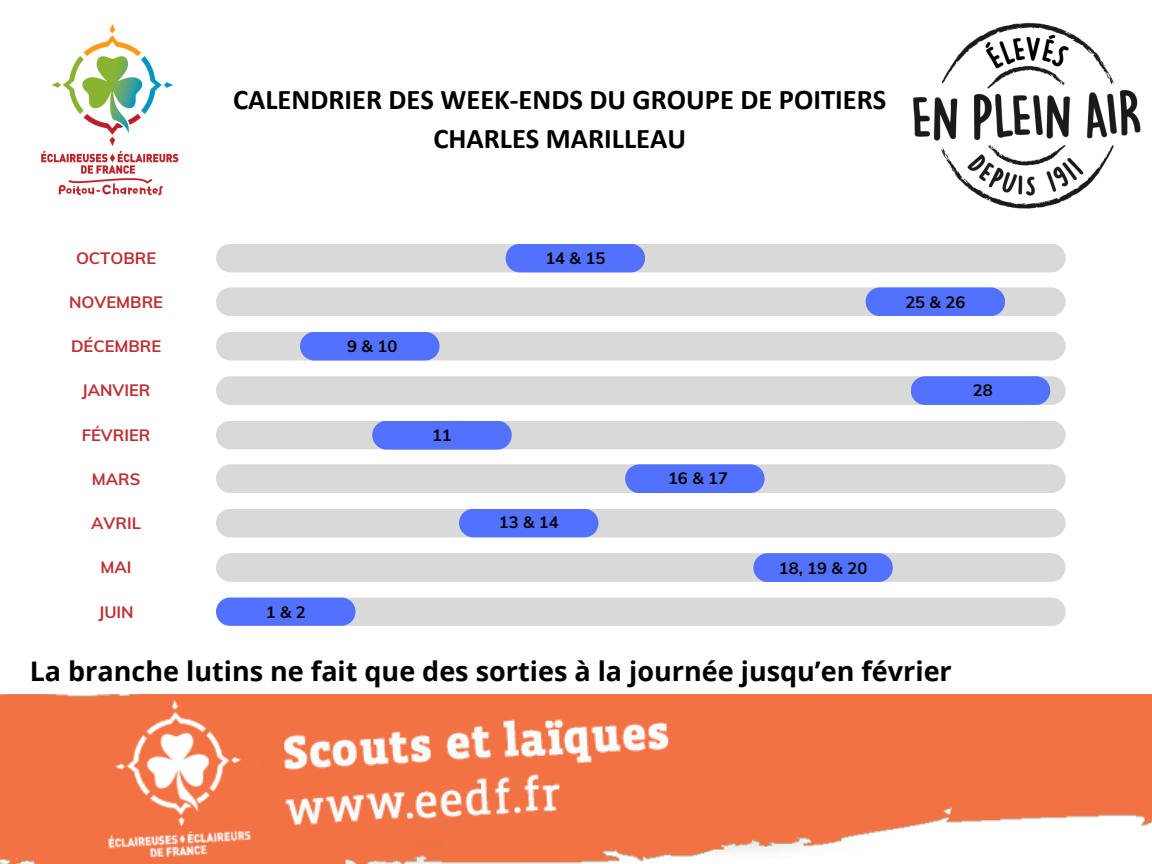
<style>
.page{position:relative;width:1152px;height:864px;background:#fff}
.page>*{position:absolute;margin:0;border:0;box-sizing:border-box;transform-origin:0 0}
.t1{font:700 28.65px "Calibri";color:#000}
.t2{font:700 27px "Open Sans";color:#000}
.t3{font:700 16.5px "Muli";color:#bb3035}
.t4{font:700 16.5px "Muli";color:#000}
</style>
<div class="page">
<svg style="left:216px;top:332px;width:850px;height:29px;background:#c5c9df"></svg>
<svg style="left:216px;top:244px;width:850px;height:28px;background:#c4c8df"></svg>
<div style="left:216px;top:421px;width:850px;height:28px;background:#d9d9d9"></div>
<div style="left:216px;top:553px;width:850px;height:29px;background:#d9d9d9"></div>
<svg style="left:216px;top:287px;width:850px;height:29px;background:#c4c9df"></svg>
<svg style="left:216px;top:376px;width:850px;height:29px;background:#c4c9df"></svg>
<svg style="left:216px;top:598px;width:850px;height:28px;background:#c4c9df"></svg>
<div style="left:372px;top:421px;width:140px;height:29px;background:#5271ff;border-radius:14px"></div>
<svg style="left:216px;top:464px;width:850px;height:29px;background:#c4c9df"></svg>
<svg style="left:216px;top:509px;width:850px;height:28px;background:#c3c8df"></svg>
<div style="left:753px;top:553px;width:140px;height:29px;background:#5271ff;border-radius:14px"></div>
<img style="left:41px;top:25px;width:138px;height:171px">
<img style="left:0;top:695px;width:1152px;height:169px">
<img style="left:913px;top:22px;width:228px;height:187px">
<p class="t1" style="left:233px;top:87px;width:655px">CALENDRIER DES WEEK-ENDS DU GROUPE DE POITIERS</p>
<p class="t1" style="left:433px;top:127px;width:254px">CHARLES MARILLEAU</p>
<p class="t3" style="left:76px;top:247px;width:82px">OCTOBRE</p>
<p class="t3" style="left:69px;top:291px;width:95px">NOVEMBRE</p>
<p class="t3" style="left:71px;top:335px;width:92px">DÉCEMBRE</p>
<p class="t3" style="left:82px;top:380px;width:70px">JANVIER</p>
<p class="t3" style="left:82px;top:424px;width:70px">FÉVRIER</p>
<p class="t3" style="left:92px;top:468px;width:50px">MARS</p>
<p class="t3" style="left:91px;top:512px;width:51px">AVRIL</p>
<p class="t3" style="left:101px;top:557px;width:33px">MAI</p>
<p class="t3" style="left:98px;top:601px;width:37px">JUIN</p>
<p class="t4" style="left:347px;top:336px;width:52px">9&amp;10</p>
<p class="t4" style="left:432px;top:424px;width:21px">11</p>
<p class="t4" style="left:266px;top:601px;width:42px">1&amp;2</p>
<p class="t4" style="left:545px;top:247px;width:61px">14 &amp; 15</p>
<p class="t4" style="left:499px;top:512px;width:61px">13 &amp; 14</p>
<p class="t4" style="left:668px;top:467px;width:61px">16 &amp; 17</p>
<p class="t4" style="left:905px;top:291px;width:61px">25 &amp; 26</p>
<p class="t4" style="left:973px;top:380px;width:21px">28</p>
<p class="t4" style="left:779px;top:557px;width:90px">18, 19 &amp; 20</p>
<p class="t2" style="left:30px;top:652px;width:924px">La branche lutins ne fait que des sorties à la journée jusqu’en février</p>
</div>
